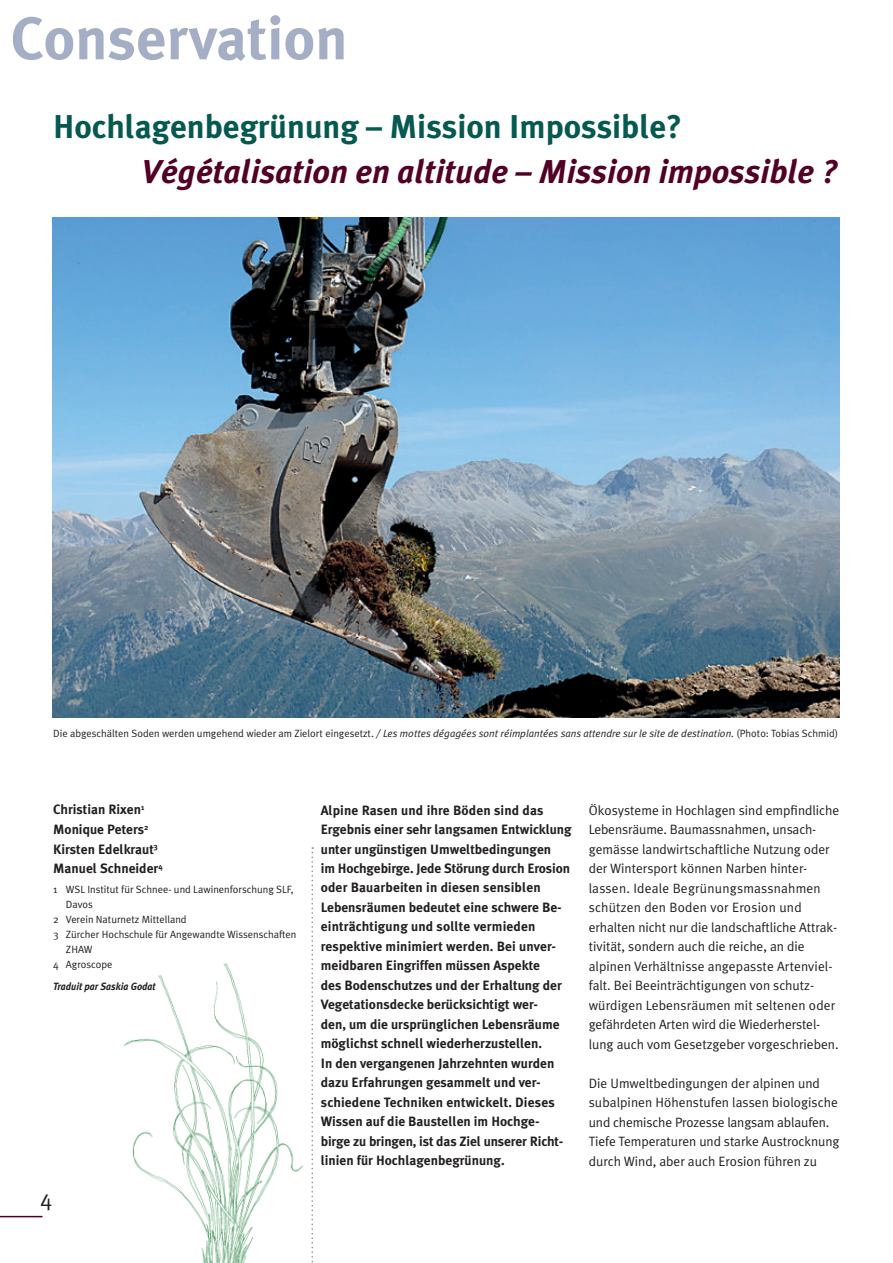
<style>
.page{position:relative;width:893px;height:1263px;background:#fff}
.page>*{position:absolute;margin:0;border:0;box-sizing:border-box;transform-origin:0 0}
.t1{font:700 60px "Meta Plus";color:#a4aec4}
.t2{font:italic 700 33px "Meta Plus";color:#520026}
.t3{font:700 33px "Meta Plus";color:#055950}
.t4{font:22.5px "Meta Plus Normal";color:#231f20}
.t5{font:700 13.5px/19.5px "Meta Plus";color:#231f20}
.t6{font:13.5px/19.5px "Meta Plus Normal";color:#231f20}
.t7{font:10.5px "Meta Plus Normal";color:#231f20}
.t8{font:italic 700 10.5px "Meta Plus";color:#231f20;scale:.93 1}
.s1{font-style:italic}
</style>
<div class="page">
<hr style="left:0;top:1216px;width:43px;height:1px;background:#520026">
<svg style="left:311px;top:847px;width:2px;height:104px"></svg>
<img style="left:53px;top:218px;width:787px;height:499px">
<img style="left:123px;top:954px;width:190px;height:309px">
<h1 class="t1" style="left:11px;top:4px;width:339px">Conservation</h1>
<h2 class="t3" style="left:53px;top:108px;width:631px">Hochlagenbegrünung – Mission Impossible?</h2>
<h2 class="t2" style="left:142px;top:153px;width:698px">Végétalisation en altitude – Mission impossible ?</h2>
<p class="t7" style="left:53px;top:727px;width:786px">Die abgeschälten Soden werden umgehend wieder am Zielort eingesetzt. <span class="s1">/ Les mottes dégagées sont réimplantées sans attendre sur le site de destination.</span> (Photo: Tobias Schmid)</p>
<p class="t5" style="left:53px;top:800px;width:111px">Christian Rixen<sup>1<br></sup>Monique Peters<sup>2<br></sup>Kirsten Edelkraut<sup>3<br></sup>Manuel Schneider<sup>4</sup></p>
<p class="t7" style="left:53px;top:883px;width:242px">1 WSL Institut für Schnee- und Lawinenforschung SLF,</p>
<p class="t7" style="left:66px;top:898px;width:29px">Davos</p>
<p class="t7" style="left:53px;top:913px;width:135px">2 Verein Naturnetz Mittelland</p>
<p class="t7" style="left:53px;top:928px;width:245px">3 Zürcher Hochschule für Angewandte Wissenschaften</p>
<p class="t7" style="left:66px;top:943px;width:28px">ZHAW</p>
<p class="t7" style="left:53px;top:958px;width:61px">4 Agroscope</p>
<p class="t8" style="left:53px;top:980px;width:112px">Traduit par Saskia Godat</p>
<h3 class="t4" style="left:40px;top:1185px;width:14px">4</h3>
<p class="t5" style="left:321px;top:800px;width:252px">Alpine Rasen und ihre Böden sind das Ergebnis einer sehr langsamen Entwicklung unter ungünstigen Umweltbedingungen<br>im Hochgebirge. Jede Störung durch Erosion oder Bauarbeiten in diesen sensiblen Lebensräumen bedeutet eine schwere Be&shy;einträchtigung und sollte vermieden respektive minimiert werden. Bei unver&shy;meidbaren Eingriffen müssen Aspekte<br>des Bodenschutzes und der Erhaltung der Vegetationsdecke berücksichtigt wer-<br>den, um die ursprünglichen Lebensräume möglichst schnell wiederherzustellen.<br>In den vergangenen Jahrzehnten wurden dazu Erfahrungen gesammelt und ver&shy;schiedene Techniken entwickelt. Dieses Wissen auf die Baustellen im Hochge&shy;birge zu bringen, ist das Ziel unserer Richt&shy;linien für Hochlagenbegrünung.</p>
<p class="t6" style="left:589px;top:800px;width:252px">Ökosysteme in Hochlagen sind empfindliche Lebensräume. Baumassnahmen, unsach&shy;gemässe landwirtschaftliche Nutzung oder der Wintersport können Narben hinter&shy;lassen. Ideale Begrünungsmassnahmen schützen den Boden vor Erosion und erhalten nicht nur die landschaftliche Attrak&shy;tivität, sondern auch die reiche, an die alpinen Verhältnisse angepasste Artenviel&shy;falt. Bei Beeinträchtigungen von schutz&shy;würdigen Lebensräumen mit seltenen oder gefährdeten Arten wird die Wiederherstel&shy;lung auch vom Gesetzgeber vorgeschrieben.</p>
<p class="t6" style="left:589px;top:1073px;width:252px">Die Umweltbedingungen der alpinen und subalpinen Höhenstufen lassen biologische und chemische Prozesse langsam ablaufen.<br>Tiefe Temperaturen und starke Austrocknung durch Wind, aber auch Erosion führen zu</p>
</div>
